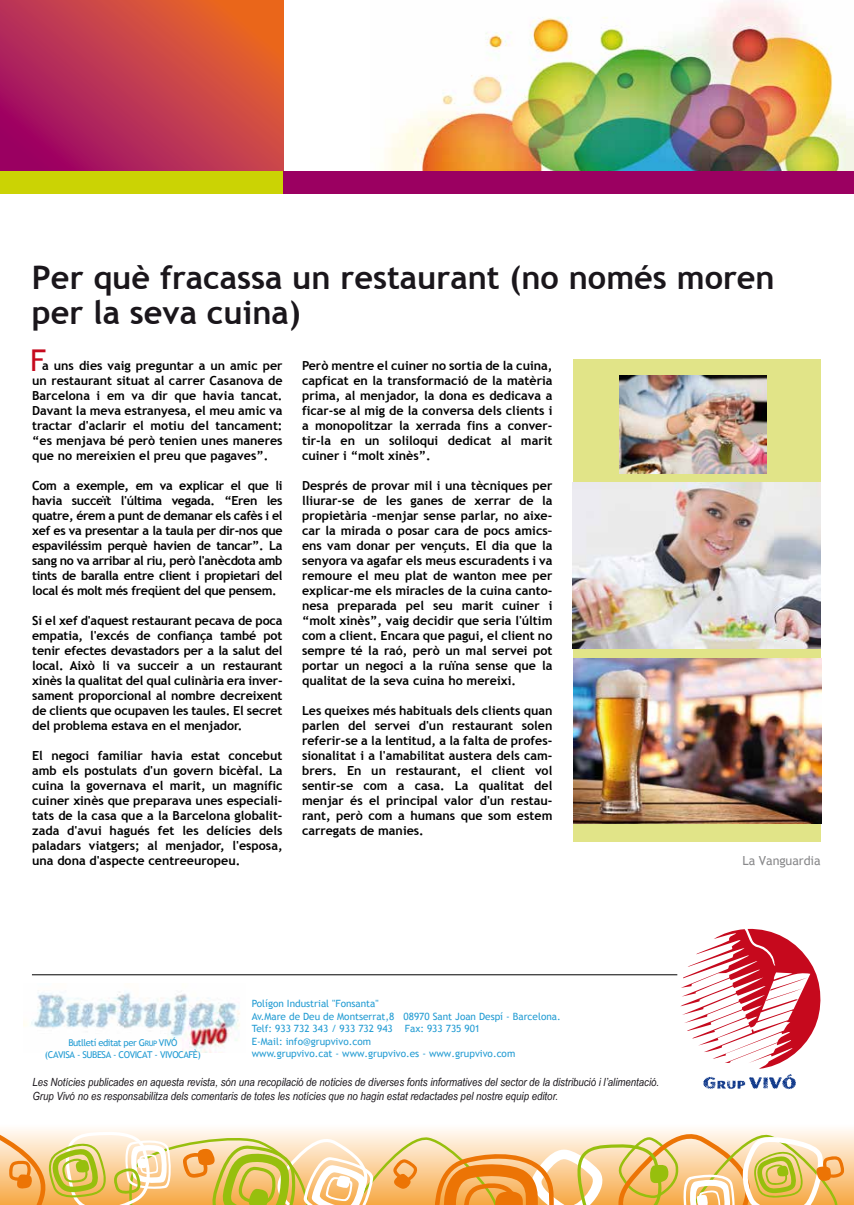
<style>
.page{position:relative;width:854px;height:1205px;background:#fff}
.page>*{position:absolute;margin:0;border:0;box-sizing:border-box;transform-origin:0 0}
.t1{font:700 32.5px/35px "Trebuchet MS";color:#1a161b}
.t2{font:30px "Trebuchet MS";color:#c6091d}
.t3{font:700 12.5px/15px "Trebuchet MS";color:#000;text-align:justify}
.t4{font:12.5px "Trebuchet MS";letter-spacing:-.005em;color:#88888a}
.t5{font:italic 11.25px/13.5px "Arial Narrow";color:#1a161b;scale:1.04 1}
.t6{font:10px/12.5px "Trebuchet MS";color:#239cd3}
.t7{font:9.38px/11.9px "Trebuchet MS";letter-spacing:-.045em;color:#239cd3;text-align:center}
.s1{font-size:7.5px}
</style>
<div class="page">
<svg style="left:0;top:0;width:284px;height:172px;background:#c23b4b"></svg>
<div style="left:573px;top:359px;width:248px;height:483px;background:#e1e488"></div>
<img style="left:370px;top:0;width:484px;height:172px">
<div style="left:0;top:1120px;width:854px;height:85px;background:linear-gradient(to bottom,#fff,#f7a845)"></div>
<img style="left:23px;top:991px;width:217px;height:61px">
<svg style="left:680px;top:928px;width:141px;height:161px"></svg>
<hr style="left:32px;top:974px;width:645px;height:1px;background:#000">
<div style="left:0;top:172px;width:284px;height:22px;background:#cbd304"></div>
<div style="left:284px;top:172px;width:570px;height:22px;background:#9b0061"></div>
<img style="left:572px;top:483px;width:248px;height:165px">
<img style="left:619px;top:376px;width:147px;height:97px">
<img style="left:573px;top:658px;width:248px;height:166px">
<svg style="left:0;top:1128px;width:844px;height:77px;background:#efcd8e"></svg>
<h1 class="t1" style="left:32px;top:260px;width:744px">Per què fracassa un restaurant (no només moren per la seva cuina)</h1>
<h2 class="t2" style="left:30px;top:342px;width:17px">F</h2>
<p class="t3" style="left:32px;top:358px;width:252px;text-indent:10px">a uns dies vaig preguntar a un amic per un restaurant situat al carrer Casanova de Barcelona i em va dir que havia tancat.<br>Davant la meva estranyesa, el meu amic va tractar d'aclarir el motiu del tancament: “es menjava bé però tenien unes maneres que no mereixien el preu que pagaves”.</p>
<p class="t3" style="left:32px;top:478px;width:252px">Com a exemple, em va explicar el que li havia succeït l'última vegada. “Eren les quatre, érem a punt de demanar els cafès i el xef es va presentar a la taula per dir-nos que espaviléssim perquè havien de tancar”. La sang no va arribar al riu, però l'anècdota amb tints de baralla entre client i propietari del local és molt més freqüent del que pensem.</p>
<p class="t3" style="left:32px;top:613px;width:252px">Si el xef d'aquest restaurant pecava de poca empatia, l'excés de confiança també pot tenir efectes devastadors per a la salut del local. Això li va succeir a un restaurant xinès la qualitat del qual culinària era inver&shy;sament proporcional al nombre decreixent de clients que ocupaven les taules. El secret del problema estava en el menjador.</p>
<p class="t3" style="left:32px;top:748px;width:252px">El negoci familiar havia estat concebut amb els postulats d'un govern bicèfal. La cuina la governava el marit, un magnífic cuiner xinès que preparava unes especiali&shy;tats de la casa que a la Barcelona globalit&shy;zada d'avui hagués fet les delícies dels paladars viatgers; al menjador, l'esposa, una dona d'aspecte centreeuropeu.</p>
<p class="t3" style="left:302px;top:358px;width:252px">Però mentre el cuiner no sortia de la cuina, capficat en la transformació de la matèria prima, al menjador, la dona es dedicava a ficar-se al mig de la conversa dels clients i a monopolitzar la xerrada fins a conver&shy;tir-la en un soliloqui dedicat al marit cuiner i “molt xinès”.</p>
<p class="t3" style="left:302px;top:478px;width:252px">Després de provar mil i una tècniques per lliurar-se de les ganes de xerrar de la propietària –menjar sense parlar, no aixe&shy;car la mirada o posar cara de pocs amics– ens vam donar per vençuts. El dia que la senyora va agafar els meus escuradents i va remoure el meu plat de wanton mee per explicar-me els miracles de la cuina canto&shy;nesa preparada pel seu marit cuiner i “molt xinès”, vaig decidir que seria l'últim com a client. Encara que pagui, el client no sempre té la raó, però un mal servei pot portar un negoci a la ruïna sense que la qualitat de la seva cuina ho mereixi.</p>
<p class="t3" style="left:302px;top:703px;width:252px">Les queixes més habituals dels clients quan parlen del servei d'un restaurant solen referir-se a la lentitud, a la falta de profes&shy;sionalitat i a l'amabilitat austera dels cam&shy;brers. En un restaurant, el client vol sentir-se com a casa. La qualitat del menjar és el principal valor d'un restau&shy;rant, però com a humans que som estem carregats de manies.</p>
<p class="t7" style="left:45px;top:1037px;width:158px">Butlletí editat per G<span class="s1">RUP</span> VIVÓ<br>(CAVISA - SUBESA - COVICAT - VIVOCAFÈ)</p>
<p class="t6" style="left:252px;top:997px;width:310px">Polígon Industrial "Fonsanta"<br>Av.Mare de Deu de Montserrat,8 08970 Sant Joan Despí - Barcelona.<br>Telf: 933 732 343 / 933 732 943 Fax: 933 735 901<br>E-Mail: info@grupvivo.com<br>www.grupvivo.cat - www.grupvivo.es - www.grupvivo.com</p>
<p class="t5" style="left:32px;top:1075px;width:604px">Les Notícies publicades en aquesta revista, són una recopilació de noticies de diverses fonts informatives del sector de la distribució i l’alimentació.<br>Grup Vivó no es responsabilitza dels comentaris de totes les notícies que no hagin estat redactades pel nostre equip editor.</p>
<p class="t4" style="left:742px;top:853px;width:80px">La Vanguardia</p>
</div>
